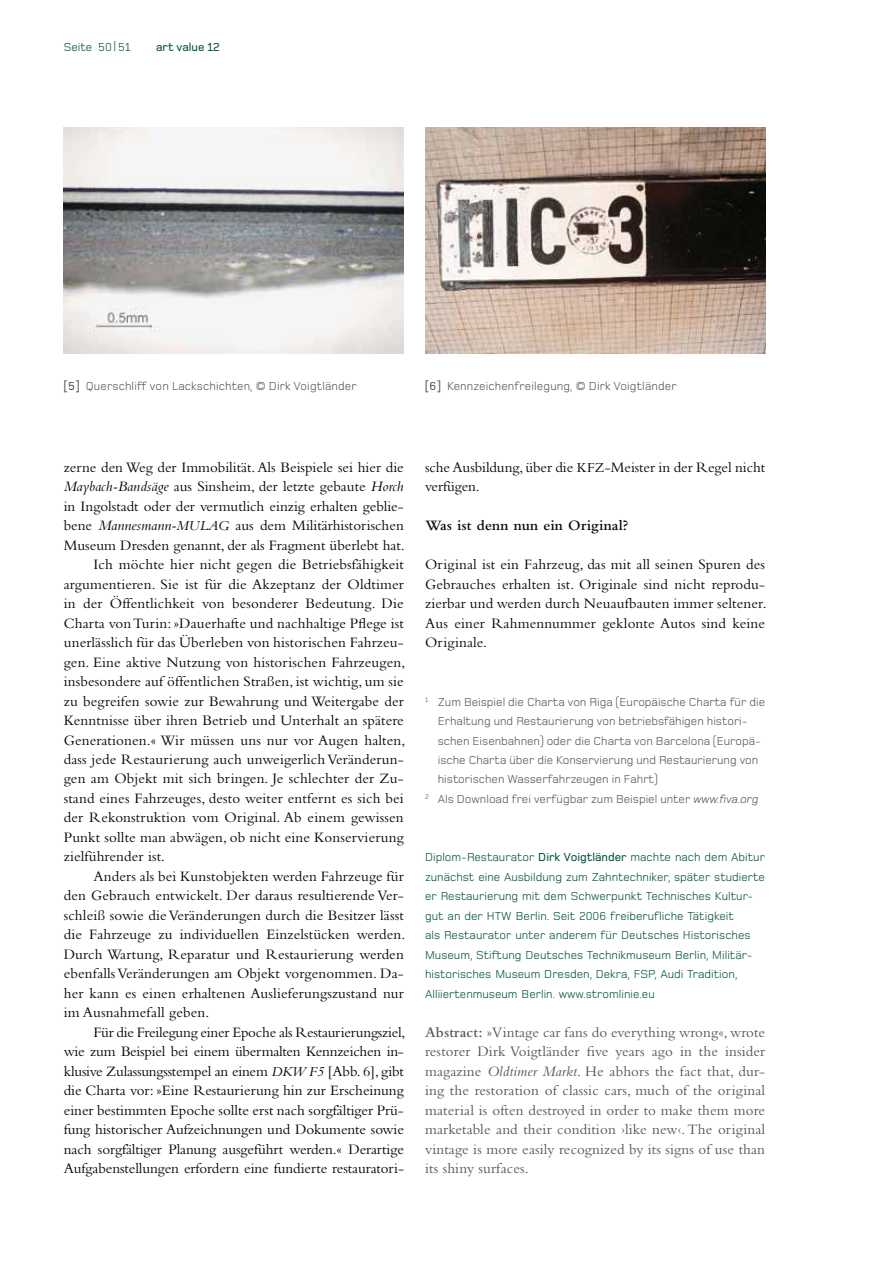
<style>
.page{position:relative;width:893px;height:1263px;background:#fff}
.page>*{position:absolute;margin:0;border:0;box-sizing:border-box;transform-origin:0 0}
.t1{font:15px/19.5px "Bembo";letter-spacing:.01em;color:#040809}
.t2{font:15px/19.5px "Bembo";letter-spacing:.01em;color:#565655;text-align:justify}
.t3{font:15px "Bembo";letter-spacing:-.015em;color:#040809}
.t4{font:600 15px "Bembo";letter-spacing:.01em;color:#040809}
.t5{font:12px/19.5px "Foundry Monoline";color:#005142}
.t6{font:12px "Foundry Monoline";color:#565655}
.t7{font:500 12px "Foundry Monoline";color:#005142}
.s1{font-weight:500}
.s2{font-style:italic}
.s3{font-style:italic;font-size:14.25px}
.s4{font-size:14.25px}
.s5{font-weight:600}
</style>
<div class="page">
<img style="left:64px;top:128px;width:340px;height:225px">
<img style="left:425px;top:128px;width:340px;height:225px">
<p class="t5" style="left:64px;top:38px;width:68px">Seite 50 | 51</p>
<p class="t7" style="left:156px;top:43px;width:65px">art value 12</p>
<p class="t6" style="left:64px;top:382px;width:295px"><span class="s1">[ 5 ]</span> Querschliff von Lackschichten, © Dirk Voigtländer</p>
<p class="t6" style="left:425px;top:382px;width:253px"><span class="s1">[ 6 ]</span> Kennzeichenfreilegung, © Dirk Voigtländer</p>
<p class="t1" style="left:64px;top:459px;width:342px">zerne den Weg der Immobilität. Als Beispiele sei hier die</p>
<p class="t1" style="left:64px;top:478px;width:341px"><span class="s2">Maybach-Bandsäge</span> aus Sinsheim, der letzte gebaute <span class="s2">Horch</span></p>
<p class="t1" style="left:64px;top:498px;width:342px">in Ingolstadt oder der vermutlich einzig erhalten geblie-</p>
<p class="t1" style="left:64px;top:517px;width:342px">bene <span class="s2">Mannesmann-</span><span class="s3">MULAG</span> aus dem Militär histo ri schen</p>
<p class="t1" style="left:64px;top:537px;width:342px">Museum Dresden genannt, der als Fragment überlebt hat.</p>
<p class="t1" style="left:94px;top:556px;width:312px">Ich möchte hier nicht gegen die Betriebsfähigkeit</p>
<p class="t1" style="left:64px;top:576px;width:342px">argumentieren. Sie ist für die Akzeptanz der Oldtimer</p>
<p class="t1" style="left:64px;top:595px;width:341px">in der Öffentlichkeit von besonderer Bedeutung. Die</p>
<p class="t1" style="left:64px;top:615px;width:342px">Charta von Turin: »Dauerhafte und nachhaltige Pflege ist</p>
<p class="t1" style="left:64px;top:634px;width:342px">unerlässlich für das Überleben von historischen Fahrzeu-</p>
<p class="t1" style="left:64px;top:653px;width:343px">gen. Eine aktive Nutzung von historischen Fahrzeugen,</p>
<p class="t1" style="left:64px;top:673px;width:341px">insbesondere auf öffentlichen Straßen, ist wichtig, um sie</p>
<p class="t1" style="left:64px;top:692px;width:342px">zu begreifen sowie zur Bewahrung und Weitergabe der</p>
<p class="t1" style="left:64px;top:712px;width:342px">Kenntnisse über ihren Betrieb und Unterhalt an spätere</p>
<p class="t1" style="left:64px;top:731px;width:343px">Generationen.« Wir müssen uns nur vor Augen halten,</p>
<p class="t1" style="left:64px;top:751px;width:341px">dass jede Restaurierung auch unweigerlich Veränderun-</p>
<p class="t1" style="left:64px;top:770px;width:342px">gen am Objekt mit sich bringen. Je schlechter der Zu-</p>
<p class="t1" style="left:64px;top:790px;width:342px">stand eines Fahrzeuges, desto weiter entfernt es sich bei</p>
<p class="t1" style="left:64px;top:809px;width:341px">der Rekonstruktion vom Original. Ab einem gewissen</p>
<p class="t1" style="left:64px;top:829px;width:342px">Punkt sollte man abwägen, ob nicht eine Konservierung</p>
<p class="t1" style="left:64px;top:848px;width:103px">zielführender ist.</p>
<p class="t1" style="left:94px;top:868px;width:312px">Anders als bei Kunstobjekten werden Fahrzeuge für</p>
<p class="t1" style="left:64px;top:887px;width:342px">den Gebrauch entwickelt. Der daraus resultierende Ver-</p>
<p class="t1" style="left:64px;top:907px;width:341px">schleiß sowie die Veränderungen durch die Besitzer lässt</p>
<p class="t1" style="left:64px;top:926px;width:343px">die Fahrzeuge zu individuellen Einzelstücken werden.</p>
<p class="t1" style="left:64px;top:946px;width:342px">Durch Wartung, Reparatur und Restaurierung werden</p>
<p class="t1" style="left:64px;top:965px;width:341px">ebenfalls Veränderungen am Objekt vorgenommen. Da-</p>
<p class="t1" style="left:64px;top:985px;width:341px">her kann es einen erhaltenen Auslieferungszustand nur</p>
<p class="t1" style="left:64px;top:1004px;width:147px">im Ausnahmefall geben.</p>
<p class="t3" style="left:94px;top:1027px;width:313px">Für die Freilegung einer Epoche als Restaurierungs ziel,</p>
<p class="t3" style="left:64px;top:1046px;width:342px">wie zum Beispiel bei einem übermalten Kennzeichen in-</p>
<p class="t3" style="left:64px;top:1066px;width:342px">klusive Zulassungsstempel an einem <span class="s3">DKW F5</span> [Abb. 6], gibt</p>
<p class="t1" style="left:64px;top:1082px;width:341px">die Charta vor: »Eine Restaurierung hin zur Erscheinung</p>
<p class="t1" style="left:64px;top:1102px;width:342px">einer bestimmten Epoche sollte erst nach sorg fältiger Prü-</p>
<p class="t1" style="left:64px;top:1121px;width:342px">fung historischer Aufzeichnungen und Dokumente sowie</p>
<p class="t1" style="left:64px;top:1141px;width:342px">nach sorgfältiger Planung ausgeführt werden.« Derartige</p>
<p class="t1" style="left:64px;top:1160px;width:342px">Aufgabenstellungen erfordern eine fundierte restauratori-</p>
<p class="t1" style="left:425px;top:459px;width:342px">sche Ausbildung, über die <span class="s4">KFZ</span>-Meister in der Regel nicht verfügen.</p>
<p class="t4" style="left:425px;top:520px;width:205px">Was ist denn nun ein Original?</p>
<p class="t1" style="left:425px;top:556px;width:343px;text-align:justify">Original ist ein Fahrzeug, das mit all seinen Spuren des Gebrauches erhalten ist. Originale sind nicht reprodu&shy;zierbar und werden durch Neuaufbauten immer seltener.<br>Aus einer Rahmennummer geklonte Autos sind keine Originale.</p>
<p class="t6" style="left:425px;top:697px;width:341px"><sup>1</sup> Zum Beispiel die Charta von Riga (Europäische Charta für die</p>
<p class="t6" style="left:438px;top:717px;width:311px">Erhaltung und Restaurierung von betriebsfähigen histori-</p>
<p class="t6" style="left:438px;top:736px;width:325px">schen Eisenbahnen) oder die Charta von Barcelona (Europä-</p>
<p class="t6" style="left:438px;top:756px;width:322px">ische Charta über die Konservierung und Restaurierung von</p>
<p class="t6" style="left:438px;top:775px;width:221px">historischen Wasserfahrzeugen in Fahrt)</p>
<p class="t6" style="left:425px;top:795px;width:335px"><sup>2</sup> Als Download frei verfügbar zum Beispiel unter <span class="s2">www.fiva.org</span></p>
<p class="t5" style="left:425px;top:849px;width:341px">Diplom-Restaurator <span class="s1">Dirk Voigtländer</span> machte nach dem Abitur zunächst eine Ausbildung zum Zahntechniker, später studierte er Restaurierung mit dem Schwerpunkt Technisches Kultur&shy;gut an der HTW Berlin. Seit 2006 freiberufliche Tätigkeit<br>als Restaurator unter anderem für Deutsches Historisches Museum, Stiftung Deutsches Technikmuseum Berlin, Militär&shy;historisches Museum Dresden, Dekra, FSP, Audi Tradition, Alliiertenmuseum Berlin. www.stromlinie.eu</p>
<p class="t2" style="left:425px;top:1024px;width:342px"><span class="s5">Abstract:</span> »Vintage car fans do everything wrong«, wrote restorer Dirk Voigtländer five years ago in the insider magazine <span class="s2">Oldtimer Markt</span>. He abhors the fact that, dur&shy;ing the restoration of classic cars, much of the original material is often destroyed in order to make them more marketable and their condition ›like new‹. The original vintage is more easily recognized by its signs of use than its shiny surfaces.</p>
</div>
